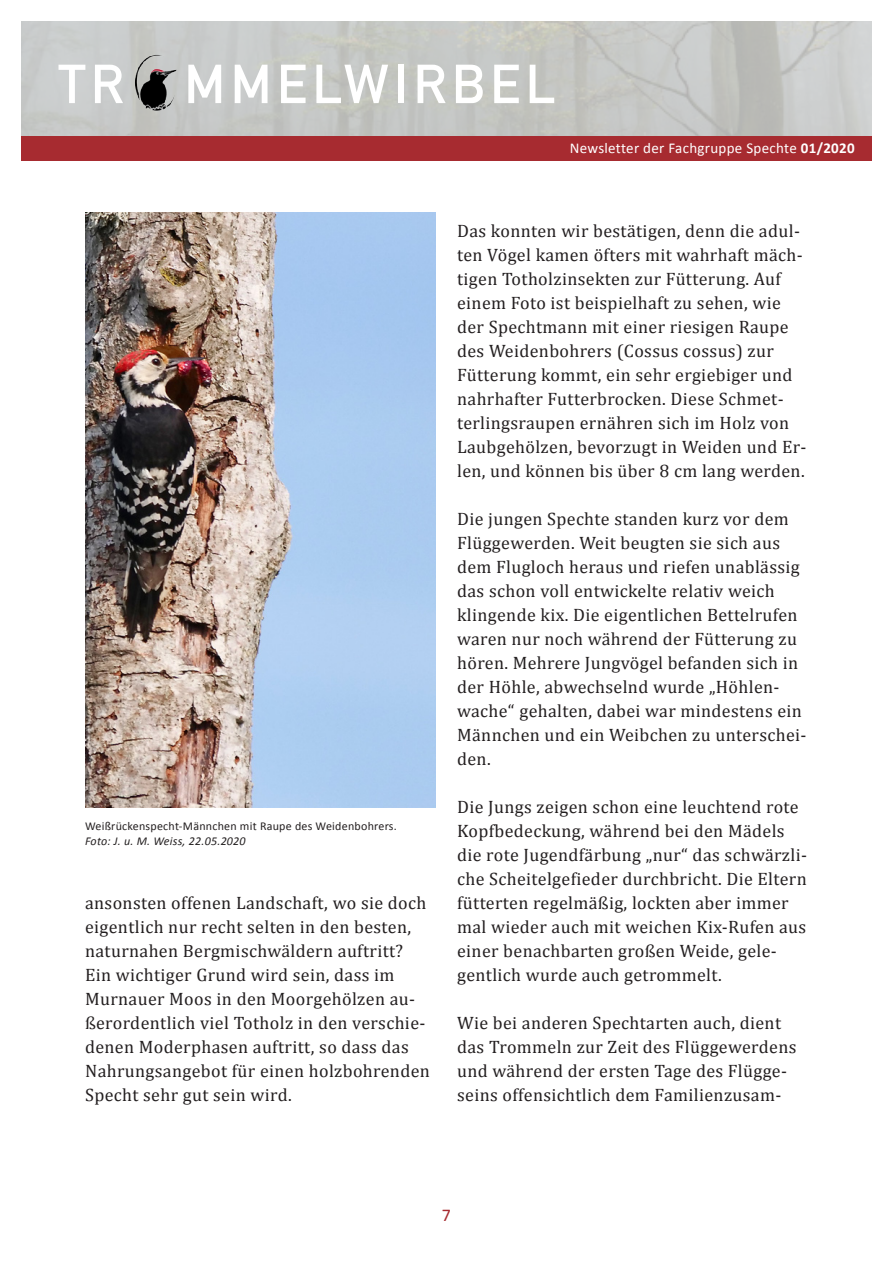
<style>
.page{position:relative;width:893px;height:1263px;background:#fff}
.page>*{position:absolute;margin:0;border:0;box-sizing:border-box;transform-origin:0 0}
.t1{font:700 54px "DIN Alternate";letter-spacing:.1em;color:#fff}
.Fließtext{font:18px/24px "Cambria";letter-spacing:.02em;color:#231f20}
.t2{font:18px "Calibri";color:#a72b30}
.t3{font:15px "Calibri";letter-spacing:.02em;color:#fff}
.Bildunterschrift{font:12px/15px "Calibri";letter-spacing:.02em;color:#231f20}
.s1{font-weight:700}
.s2{font-style:italic}
</style>
<div class="page">
<div style="left:21px;top:136px;width:851px;height:25px;background:#a72b30"></div>
<img style="left:133px;top:51px;width:65px;height:65px">
<img style="left:85px;top:213px;width:351px;height:595px">
<h1 class="t1" style="left:58px;top:43px;width:499px">TR MMELWIRBEL</h1>
<p class="t3" style="left:570px;top:139px;width:286px">Newsletter der Fachgruppe Spechte <span class="s1">01/2020</span></p>
<p class="Bildunterschrift" style="left:85px;top:818px;width:313px">Weißrückenspecht-Männchen mit Raupe des Weidenbohrers.<br><span class="s2">Foto: J. u. M. Weiss, 22.05.2020</span></p>
<p class="Fließtext" style="left:85px;top:890px;width:346px">ansonsten offenen Landschaft, wo sie doch eigentlich nur recht selten in den besten, naturnahen Bergmischwäldern auftritt?<br>Ein wichtiger Grund wird sein, dass im Murnauer Moos in den Moorgehölzen au&shy;ßerordentlich viel Totholz in den verschie&shy;denen Moderphasen auftritt, so dass das Nahrungsangebot für einen holzbohrenden Specht sehr gut sein wird.</p>
<p class="Fließtext" style="left:457px;top:218px;width:351px">Das konnten wir bestätigen, denn die adul&shy;ten Vögel kamen öfters mit wahrhaft mäch&shy;tigen Totholzinsekten zur Fütterung. Auf einem Foto ist beispielhaft zu sehen, wie der Spechtmann mit einer riesigen Raupe des Weidenbohrers (Cossus cossus) zur Fütterung kommt, ein sehr ergiebiger und nahrhafter Futterbrocken. Diese Schmet&shy;terlingsraupen ernähren sich im Holz von Laubgehölzen, bevorzugt in Weiden und Er&shy;len, und können bis über 8 cm lang werden.</p>
<p class="Fließtext" style="left:457px;top:506px;width:351px">Die jungen Spechte standen kurz vor dem Flüggewerden. Weit beugten sie sich aus dem Flugloch heraus und riefen unablässig das schon voll entwickelte relativ weich klingende kix. Die eigentlichen Bettelrufen waren nur noch während der Fütterung zu hören. Mehrere Jungvögel befanden sich in der Höhle, abwechselnd wurde „Höhlen&shy;wache“ gehalten, dabei war mindestens ein Männchen und ein Weibchen zu unterschei&shy;den.</p>
<p class="Fließtext" style="left:457px;top:794px;width:351px">Die Jungs zeigen schon eine leuchtend rote Kopfbedeckung, während bei den Mädels die rote Jugendfärbung „nur“ das schwärzli&shy;che Scheitelgefieder durchbricht. Die Eltern fütterten regelmäßig, lockten aber immer mal wieder auch mit weichen Kix-Rufen aus einer benachbarten großen Weide, gele&shy;gentlich wurde auch getrommelt.</p>
<p class="Fließtext" style="left:457px;top:1010px;width:341px">Wie bei anderen Spechtarten auch, dient das Trommeln zur Zeit des Flüggewerdens und während der ersten Tage des Flügge&shy;seins offensichtlich dem Familienzusam-</p>
<p class="t2" style="left:442px;top:1203px;width:11px">7</p>
</div>
